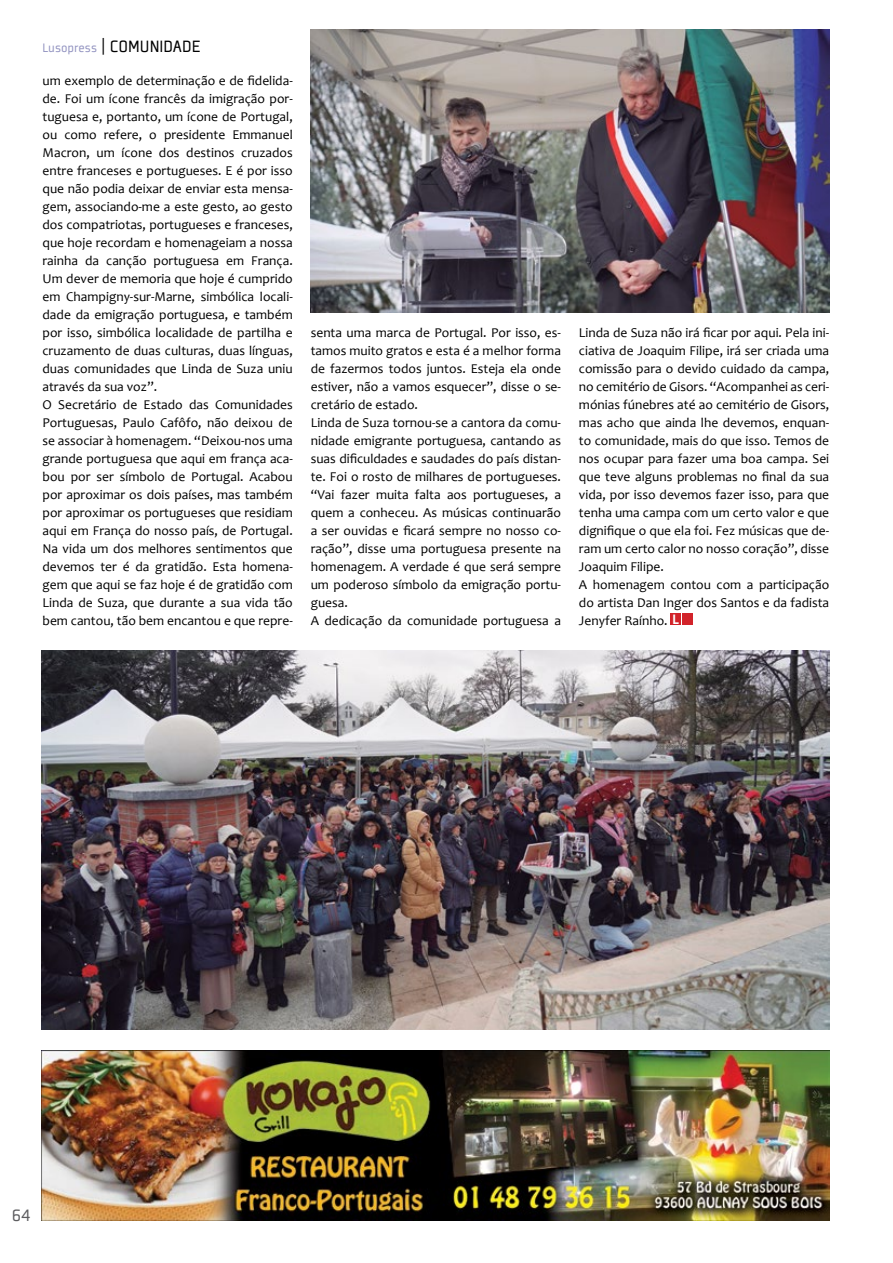
<style>
.page{position:relative;width:893px;height:1263px;background:#fff}
.page>*{position:absolute;margin:0;border:0;box-sizing:border-box;transform-origin:0 0}
.t1{font:18px "Plexes Book Pro";color:#000}
.t2{font:18px "Plexes Book Pro";color:#5d5d60}
.t3{font:13.5px/18px "Candara";color:#000}
.s1{font-size:13.5px;color:#9394c1}
.s2{font-family:"Plexes Black Pro";font-size:15px;color:#fff}
</style>
<div class="page">
<img style="left:42px;top:1051px;width:787px;height:170px">
<img style="left:311px;top:30px;width:518px;height:283px">
<img style="left:42px;top:651px;width:787px;height:378px">
<div style="left:670px;top:613px;width:11px;height:12px;background:#d2232a"></div>
<div style="left:682px;top:613px;width:10px;height:12px;background:#d2232a"></div>
<h1 class="t1" style="left:43px;top:34px;width:160px"><span class="s1">Lusopress</span> | COMUNIDADE</h1>
<p class="t3" style="left:43px;top:72px;width:252px">um exemplo de determinação e de fidelida&shy;de. Foi um ícone francês da imigração por&shy;tuguesa e, portanto, um ícone de Portugal, ou como refere, o presidente Emmanuel Macron, um ícone dos destinos cruzados entre franceses e portugueses. E é por isso que não podia deixar de enviar esta mensa&shy;gem, associando-me a este gesto, ao gesto dos compatriotas, portugueses e franceses, que hoje recordam e homenageiam a nossa rainha da canção portuguesa em França.<br>Um dever de memoria que hoje é cumprido em Champigny-sur-Marne, simbólica locali&shy;dade da emigração portuguesa, e também por isso, simbólica localidade de partilha e cruzamento de duas culturas, duas línguas, duas comunidades que Linda de Suza uniu através da sua voz”.<br>O Secretário de Estado das Comunidades Portuguesas, Paulo Cafôfo, não deixou de se associar à homenagem. “Deixou-nos uma grande portuguesa que aqui em frança aca&shy;bou por ser símbolo de Portugal. Acabou por aproximar os dois países, mas também por aproximar os portugueses que residiam aqui em França do nosso país, de Portugal.<br>Na vida um dos melhores sentimentos que devemos ter é da gratidão. Esta homena&shy;gem que aqui se faz hoje é de gratidão com Linda de Suza, que durante a sua vida tão bem cantou, tão bem encantou e que repre-</p>
<p class="t3" style="left:311px;top:324px;width:252px">senta uma marca de Portugal. Por isso, es&shy;tamos muito gratos e esta é a melhor forma de fazermos todos juntos. Esteja ela onde estiver, não a vamos esquecer”, disse o se&shy;cretário de estado.<br>Linda de Suza tornou-se a cantora da comu&shy;nidade emigrante portuguesa, cantando as suas dificuldades e saudades do país distan&shy;te. Foi o rosto de milhares de portugueses. “Vai fazer muita falta aos portugueses, a quem a conheceu. As músicas continuarão a ser ouvidas e ficará sempre no nosso co&shy;ração”, disse uma portuguesa presente na homenagem. A verdade é que será sempre um poderoso símbolo da emigração portu&shy;guesa.<br>A dedicação da comunidade portuguesa a</p>
<p class="t3" style="left:579px;top:324px;width:252px">Linda de Suza não irá ficar por aqui. Pela ini&shy;ciativa de Joaquim Filipe, irá ser criada uma comissão para o devido cuidado da campa, no cemitério de Gisors. “Acompanhei as ceri&shy;mónias fúnebres até ao cemitério de Gisors, mas acho que ainda lhe devemos, enquan&shy;to comunidade, mais do que isso. Temos de nos ocupar para fazer uma boa campa. Sei que teve alguns problemas no final da sua vida, por isso devemos fazer isso, para que tenha uma campa com um certo valor e que dignifique o que ela foi. Fez músicas que de&shy;ram um certo calor no nosso coração”, disse Joaquim Filipe.<br>A homenagem contou com a participação do artista Dan Inger dos Santos e da fadista Jenyfer Raínho. <span class="s2">L</span></p>
<h1 class="t2" style="left:12px;top:1203px;width:21px">64</h1>
</div>
